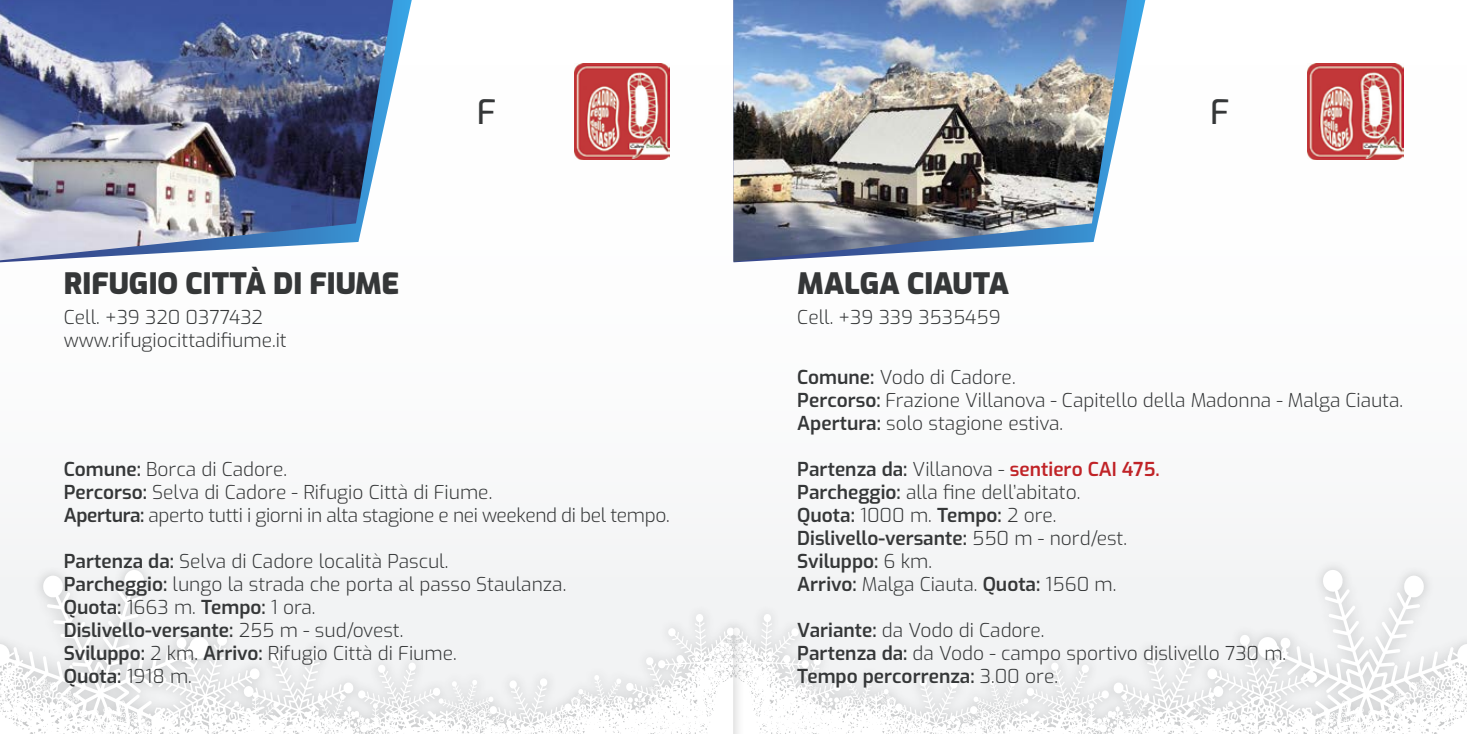
<style>
.page{position:relative;width:1467px;height:734px;background:#fff}
.page>*{position:absolute;margin:0;border:0;box-sizing:border-box;transform-origin:0 0}
.t1{font:500 33.75px "Exo";color:#353738}
.t2{font:900 29.25px "Exo";color:#353738}
.t3{font:300 19.12px "Exo";color:#353738}
.t4{font:600 19.12px "Exo";color:#353738}
.t5{font:300 19.12px "Exo";letter-spacing:-.02em;color:#353738}
.t6{font:600 19.12px "Exo";color:#c02327}
.s1{font-weight:600}
.s2{font-weight:300}
.s3{color:#353738}
.s4{font-weight:300;color:#353738}
</style>
<div class="page">
<div style="left:722px;top:559px;width:745px;height:174px;background:#f3f4f5"></div>
<svg style="left:745px;top:568px;width:722px;height:165px"></svg>
<div style="left:0;top:559px;width:745px;height:174px;background:#f3f4f5"></div>
<svg style="left:0;top:568px;width:733px;height:165px"></svg>
<img style="left:574px;top:64px;width:96px;height:95px">
<svg style="left:0;top:0;width:412px;height:262px"></svg>
<img style="left:0;top:0;width:393px;height:260px">
<svg style="left:733px;top:0;width:412px;height:262px"></svg>
<img style="left:1307px;top:64px;width:96px;height:95px">
<img style="left:733px;top:0;width:394px;height:261px">
<p class="t2" style="left:64px;top:262px;width:337px">RIFUGIO CITTÀ DI FIUME</p>
<p class="t3" style="left:64px;top:303px;width:201px">Cell. +39 320 0377432</p>
<p class="t3" style="left:64px;top:326px;width:225px">www.rifugiocittadifiume.it</p>
<p class="t1" style="left:477px;top:87px;width:21px">F</p>
<p class="t3" style="left:64px;top:455px;width:225px"><span class="s1">Comune:</span> Borca di Cadore.</p>
<p class="t3" style="left:64px;top:478px;width:430px"><span class="s1">Percorso:</span> Selva di Cadore - Rifugio Città di Fiume.</p>
<p class="t5" style="left:64px;top:501px;width:607px"><span class="s1">Apertura:</span> aperto tutti i giorni in alta stagione e nei weekend di bel tempo.</p>
<p class="t3" style="left:64px;top:547px;width:386px"><span class="s1">Partenza da:</span> Selva di Cadore località Pascul.</p>
<p class="t3" style="left:64px;top:570px;width:504px"><span class="s1">Parcheggio:</span> lungo la strada che porta al passo Staulanza.</p>
<p class="t4" style="left:64px;top:593px;width:253px">Quota: <span class="s2">1663 m.</span> Tempo: <span class="s2">1 ora.</span></p>
<p class="t4" style="left:64px;top:616px;width:341px">Dislivello-versante: <span class="s2">255 m - sud/ovest.</span></p>
<p class="t3" style="left:64px;top:639px;width:394px"><span class="s1">Sviluppo:</span> 2 km. <span class="s1">Arrivo:</span> Rifugio Città di Fiume.</p>
<p class="t4" style="left:64px;top:662px;width:130px">Quota: <span class="s2">1918 m.</span></p>
<p class="t2" style="left:797px;top:262px;width:213px">MALGA CIAUTA</p>
<p class="t3" style="left:797px;top:303px;width:205px">Cell. +39 339 3535459</p>
<p class="t1" style="left:1210px;top:87px;width:21px">F</p>
<p class="t3" style="left:797px;top:363px;width:220px"><span class="s1">Comune:</span> Vodo di Cadore.</p>
<p class="t3" style="left:797px;top:386px;width:607px"><span class="s1">Percorso:</span> Frazione Villanova - Capitello della Madonna - Malga Ciauta.</p>
<p class="t3" style="left:797px;top:409px;width:267px"><span class="s1">Apertura:</span> solo stagione estiva.</p>
<p class="t6" style="left:797px;top:455px;width:364px"><span class="s3">Partenza da:</span> <span class="s4">Villanova -</span> sentiero CAI 475.</p>
<p class="t3" style="left:797px;top:478px;width:285px"><span class="s1">Parcheggio:</span> alla fine dell’abitato.</p>
<p class="t4" style="left:797px;top:501px;width:261px">Quota: <span class="s2">1000 m.</span> Tempo: <span class="s2">2 ore.</span></p>
<p class="t4" style="left:797px;top:524px;width:331px">Dislivello-versante: <span class="s2">550 m - nord/est.</span></p>
<p class="t4" style="left:797px;top:547px;width:136px">Sviluppo: <span class="s2">6 km.</span></p>
<p class="t3" style="left:797px;top:570px;width:321px"><span class="s1">Arrivo:</span> Malga Ciauta. <span class="s1">Quota:</span> 1560 m.</p>
<p class="t3" style="left:797px;top:616px;width:249px"><span class="s1">Variante:</span> da Vodo di Cadore.</p>
<p class="t3" style="left:797px;top:639px;width:490px"><span class="s1">Partenza da:</span> da Vodo - campo sportivo dislivello 730 m.</p>
<p class="t4" style="left:797px;top:662px;width:262px">Tempo percorrenza: <span class="s2">3.00 ore.</span></p>
</div>
